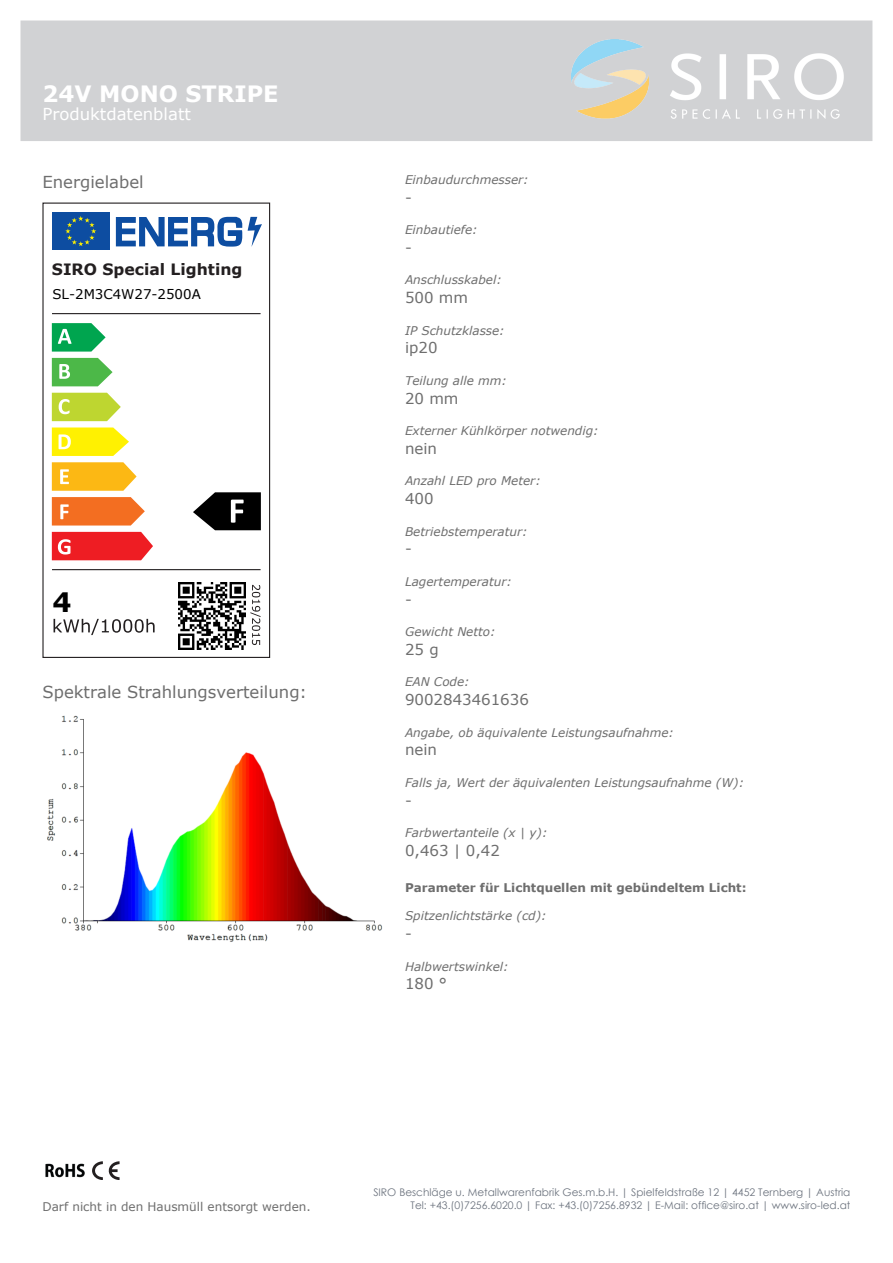
<style>
.page{position:relative;width:893px;height:1263px;background:#fff}
.page>*{position:absolute;margin:0;border:0;box-sizing:border-box;transform-origin:0 0}
.t1{font:700 26.85px "Verdana";color:#000}
.t2{font:700 22.5px "Verdana";color:#fff}
.t3{font:16.5px "Verdana";color:#6e6e6e}
.t4{font:16.5px "Verdana";color:#fff}
.t5{font:700 15.6px "Verdana";color:#231f20}
.t6{font:15px "Verdana";color:#6e6e6e}
.t7{font:13.35px "Verdana";color:#000}
.t8{font:italic 12px "Verdana";color:#6e6e6e}
.t9{font:700 12px "Verdana";color:#6e6e6e}
.t10{font:12px "Verdana";color:#6e6e6e}
.t11{font:10.5px/12.6px "Century Gothic";color:#6d747f;text-align:right}
.s1{font-style:inherit}
</style>
<div class="page">
<div style="left:21px;top:21px;width:851px;height:120px;background:#d1d2d4"></div>
<img style="left:571px;top:40px;width:272px;height:78px">
<img style="left:45px;top:1163px;width:40px;height:15px">
<svg style="left:92px;top:1161px;width:27px;height:19px"></svg>
<div style="left:52px;top:212px;width:58px;height:38px;background:#0d4da1"></div>
<svg style="left:65px;top:216px;width:31px;height:30px"></svg>
<svg style="left:116px;top:217px;width:126px;height:30px"></svg>
<svg style="left:248px;top:217px;width:14px;height:30px"></svg>
<svg style="left:52px;top:323px;width:54px;height:29px"></svg>
<svg style="left:52px;top:358px;width:61px;height:28px"></svg>
<svg style="left:52px;top:393px;width:69px;height:28px;background:#c7db4d"></svg>
<svg style="left:52px;top:427px;width:77px;height:29px;background:#fff32b"></svg>
<svg style="left:52px;top:462px;width:85px;height:29px;background:#fcc133"></svg>
<svg style="left:52px;top:497px;width:93px;height:28px;background:#f47d38"></svg>
<svg style="left:52px;top:532px;width:101px;height:28px;background:#ef3237"></svg>
<svg style="left:54px;top:619px;width:101px;height:16px"></svg>
<hr style="left:52px;top:313px;width:209px;height:1px;background:#231f20">
<hr style="left:52px;top:569px;width:209px;height:1px;background:#231f20">
<svg style="left:250px;top:585px;width:11px;height:60px"></svg>
<svg style="left:193px;top:492px;width:68px;height:38px"></svg>
<div style="left:42px;top:203px;width:228px;height:455px;border:1px solid #231f20"></div>
<img style="left:179px;top:582px;width:67px;height:67px">
<img style="left:47px;top:715px;width:336px;height:227px">
<h2 class="t2" style="left:42px;top:80px;width:238px">24V MONO STRIPE</h2>
<h3 class="t4" style="left:42px;top:104px;width:150px">Produktdatenblatt</h3>
<h3 class="t3" style="left:42px;top:171px;width:103px">Energielabel</h3>
<h3 class="t5" style="left:52px;top:259px;width:192px"><span class="s1">SIRO</span> Special Lighting</h3>
<p class="t7" style="left:52px;top:285px;width:150px">SL-2M3C4W27-2500A</p>
<h1 class="t1" style="left:52px;top:585px;width:21px">4</h1>
<h3 class="t3" style="left:42px;top:681px;width:266px">Spektrale Strahlungsverteilung:</h3>
<p class="t8" style="left:405px;top:172px;width:125px">Einbaudurchmesser:</p>
<p class="t6" style="left:405px;top:187px;width:8px">-</p>
<p class="t8" style="left:405px;top:222px;width:74px">Einbautiefe:</p>
<p class="t6" style="left:405px;top:238px;width:8px">-</p>
<p class="t8" style="left:405px;top:272px;width:98px">Anschlusskabel:</p>
<p class="t6" style="left:405px;top:288px;width:64px">500 mm</p>
<p class="t8" style="left:405px;top:322px;width:101px">IP Schutzklasse:</p>
<p class="t6" style="left:405px;top:338px;width:34px">ip20</p>
<p class="t8" style="left:405px;top:373px;width:103px">Teilung alle mm:</p>
<p class="t6" style="left:405px;top:388px;width:55px">20 mm</p>
<p class="t8" style="left:405px;top:423px;width:195px">Externer Kühlkörper notwendig:</p>
<p class="t6" style="left:405px;top:439px;width:33px">nein</p>
<p class="t8" style="left:405px;top:473px;width:137px">Anzahl LED pro Meter:</p>
<p class="t6" style="left:405px;top:489px;width:30px">400</p>
<p class="t8" style="left:405px;top:523px;width:124px">Betriebstemperatur:</p>
<p class="t6" style="left:405px;top:539px;width:8px">-</p>
<p class="t8" style="left:405px;top:574px;width:108px">Lagertemperatur:</p>
<p class="t6" style="left:405px;top:589px;width:8px">-</p>
<p class="t8" style="left:405px;top:624px;width:92px">Gewicht Netto:</p>
<p class="t6" style="left:405px;top:640px;width:35px">25 g</p>
<p class="t8" style="left:405px;top:674px;width:66px">EAN Code:</p>
<p class="t6" style="left:405px;top:690px;width:125px">9002843461636</p>
<p class="t8" style="left:405px;top:724px;width:271px">Angabe, ob äquivalente Leistungsaufnahme:</p>
<p class="t6" style="left:405px;top:740px;width:33px">nein</p>
<p class="t8" style="left:405px;top:775px;width:341px">Falls ja, Wert der äquivalenten Leistungsaufnahme (W):</p>
<p class="t6" style="left:405px;top:790px;width:8px">-</p>
<p class="t8" style="left:405px;top:825px;width:144px">Farbwertanteile (x | y):</p>
<p class="t6" style="left:405px;top:841px;width:96px">0,463 | 0,42</p>
<p class="t9" style="left:405px;top:880px;width:343px">Parameter für Lichtquellen mit gebündeltem Licht:</p>
<p class="t8" style="left:405px;top:908px;width:143px">Spitzenlichtstärke (cd):</p>
<p class="t6" style="left:405px;top:924px;width:8px">-</p>
<p class="t8" style="left:405px;top:958px;width:105px">Halbwertswinkel:</p>
<p class="t6" style="left:405px;top:974px;width:43px">180 °</p>
<p class="t10" style="left:42px;top:1198px;width:270px">Darf nicht in den Hausmüll entsorgt werden.</p>
<p class="t11" style="left:373px;top:1186px;width:479px">SIRO Beschläge u. Metallwarenfabrik Ges.m.b.H. | Spielfeldstraße 12 | 4452 Ternberg | Austria<br>Tel: +43.(0)7256.6020.0 | Fax: +43.(0)7256.8932 | E-Mail: office@siro.at | www.siro-led.at</p>
</div>
